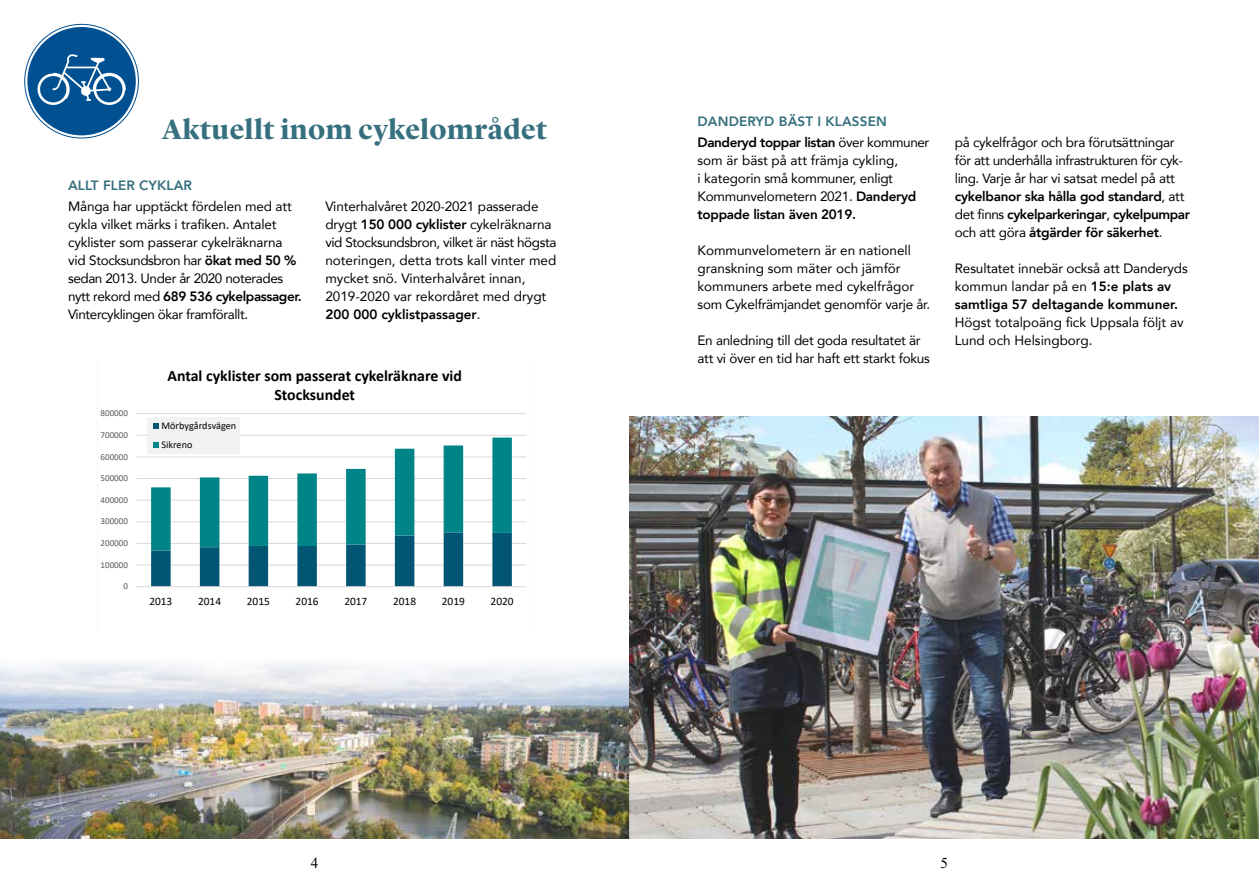
<style>
.page{position:relative;width:1259px;height:893px;background:#fff}
.page>*{position:absolute;margin:0;border:0;box-sizing:border-box;transform-origin:0 0}
.t1{font:700 28.5px "Lyon Display";letter-spacing:.015em;color:#366f7e}
.t2{font:700 15.9px/19.4px "Calibri";color:#000;text-align:center}
.t3{font:15px "Times New Roman";color:#000}
.t4{font:13.5px/18px "Avenir";letter-spacing:-.01em;color:#000}
.t5{font:800 13.5px/21px "Avenir";letter-spacing:-.03em;color:#366f7e}
.t6{font:800 13.5px "Avenir";letter-spacing:.01em;color:#366f7e}
.t7{font:11.4px "Calibri";letter-spacing:-.005em;color:#000}
.t8{font:10.2px/18.5px "Calibri";color:#000}
.t9{font:9px "Calibri";letter-spacing:.005em;color:#595959}
.s1{font-weight:800}
.s2{color:#000}
.s3{font-weight:400;color:#000}
</style>
<div class="page">
<hr style="left:136px;top:565px;width:390px;height:1px;background:#d9d9d9">
<hr style="left:136px;top:543px;width:390px;height:1px;background:#d9d9d9">
<hr style="left:136px;top:521px;width:390px;height:1px;background:#d9d9d9">
<hr style="left:136px;top:500px;width:390px;height:1px;background:#d9d9d9">
<hr style="left:136px;top:478px;width:390px;height:1px;background:#d9d9d9">
<hr style="left:136px;top:457px;width:390px;height:1px;background:#d9d9d9">
<hr style="left:136px;top:435px;width:390px;height:1px;background:#d9d9d9">
<hr style="left:136px;top:413px;width:390px;height:1px;background:#d9d9d9">
<hr style="left:136px;top:586px;width:390px;height:1px;background:#d9d9d9">
<div style="left:147px;top:417px;width:92px;height:37px;background:#f2f2f2"></div>
<svg style="left:153px;top:423px;width:6px;height:6px"></svg>
<svg style="left:151px;top:438px;width:361px;height:149px"></svg>
<img style="left:0;top:662px;width:629px;height:176px">
<img style="left:629px;top:417px;width:630px;height:421px">
<svg style="left:25px;top:24px;width:113px;height:114px"></svg>
<div style="left:27px;top:27px;width:109px;height:108px;background:#005092;border-radius:50%"></div>
<svg style="left:37px;top:54px;width:89px;height:51px"></svg>
<h1 class="t1" style="left:162px;top:108px;width:386px">Aktuellt inom cykelområdet</h1>
<p class="t6" style="left:68px;top:175px;width:126px">ALLT FLER CYKLAR</p>
<p class="t4" style="left:68px;top:197px;width:235px">Många har upptäckt fördelen med att cykla vilket märks i trafiken. Antalet cyklister som passerar cykelräknarna vid Stocksundsbron har <span class="s1">ökat med 50 % </span>sedan 2013. Under år 2020 noterades nytt rekord med <span class="s1">689 536 cykelpassager.<br></span>Vintercyklingen ökar framförallt.</p>
<p class="t4" style="left:325px;top:197px;width:232px">Vinterhalvåret 2020-2021 passerade drygt <span class="s1">150 000 cyklister</span> cykelräknarna vid Stocksundsbron, vilket är näst högsta noteringen, detta trots kall vinter med mycket snö. Vinterhalvåret innan, 2019-2020 var rekordåret med drygt <span class="s1">200 000 cyklistpassager</span>.</p>
<p class="t9" style="left:100px;top:407px;width:29px">800000</p>
<p class="t9" style="left:100px;top:429px;width:29px">700000</p>
<p class="t9" style="left:100px;top:450px;width:29px">600000</p>
<p class="t9" style="left:100px;top:472px;width:29px">500000</p>
<p class="t9" style="left:100px;top:493px;width:29px">400000</p>
<p class="t9" style="left:100px;top:515px;width:29px">300000</p>
<p class="t9" style="left:100px;top:537px;width:29px">200000</p>
<p class="t9" style="left:100px;top:558px;width:29px">100000</p>
<p class="t9" style="left:123px;top:580px;width:6px">0</p>
<p class="t2" style="left:167px;top:366px;width:296px">Antal cyklister som passerat cykelräknare vid<br>Stocksundet</p>
<p class="t8" style="left:161px;top:416px;width:76px">Mörbygårdsvägen<br>Sikreno</p>
<p class="t7" style="left:149px;top:593px;width:24px">2013</p>
<p class="t7" style="left:198px;top:593px;width:24px">2014</p>
<p class="t7" style="left:247px;top:593px;width:24px">2015</p>
<p class="t7" style="left:296px;top:593px;width:24px">2016</p>
<p class="t7" style="left:344px;top:593px;width:24px">2017</p>
<p class="t7" style="left:393px;top:593px;width:24px">2018</p>
<p class="t7" style="left:442px;top:593px;width:24px">2019</p>
<p class="t7" style="left:490px;top:593px;width:24px">2020</p>
<p class="t5" style="left:697px;top:111px;width:233px">DANDERYD BÄST I KLASSEN<br><span class="s2">Danderyd toppar listan</span> <span class="s3">över kommuner</span></p>
<p class="t4" style="left:697px;top:151px;width:220px">som är bäst på att främja cykling,<br>i kategorin små kommuner, enligt<br>Kommunvelometern 2021. <span class="s1">Danderyd toppade listan även 2019.</span></p>
<p class="t4" style="left:697px;top:241px;width:234px">Kommunvelometern är en nationell granskning som mäter och jämför kommuners arbete med cykelfrågor som Cykelfrämjandet genomför varje år.</p>
<p class="t4" style="left:697px;top:331px;width:234px">En anledning till det goda resultatet är att vi över en tid har haft ett starkt fokus</p>
<p class="t4" style="left:955px;top:133px;width:237px">på cykelfrågor och bra förutsättningar för att underhålla infrastrukturen för cyk&shy;ling. Varje år har vi satsat medel på att <span class="s1">cykelbanor ska hålla god standard</span>, att det finns <span class="s1">cykelparkeringar</span>, <span class="s1">cykelpumpar </span>och att göra <span class="s1">åtgärder för säkerhet</span>.</p>
<p class="t4" style="left:955px;top:259px;width:234px">Resultatet innebär också att Danderyds kommun landar på en <span class="s1">15:e plats av samtliga 57 deltagande kommuner.</span></p>
<p class="t4" style="left:955px;top:313px;width:230px">Högst totalpoäng fick Uppsala följt av<br>Lund och Helsingborg.</p>
<p class="t3" style="left:311px;top:852px;width:9px">4</p>
<p class="t3" style="left:940px;top:852px;width:9px">5</p>
</div>
